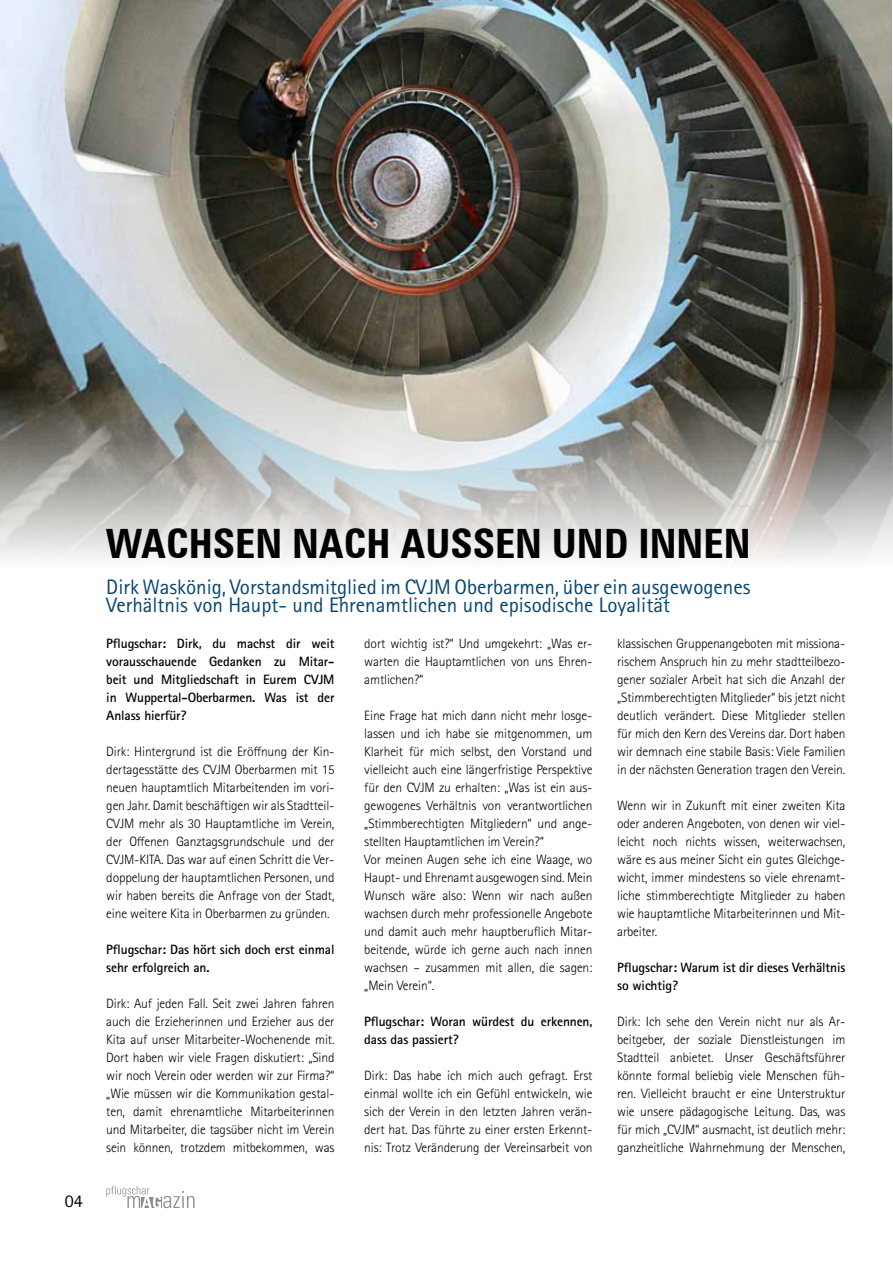
<style>
.page{position:relative;width:893px;height:1263px;background:#fff}
.page>*{position:absolute;margin:0;border:0;box-sizing:border-box;transform-origin:0 0}
.t1{font:700 condensed 40.5px "Zurich BT";color:#000}
.t2{font:21px/18px "Rotis Sans Serif Std";color:#064571}
.t3{font:18px "Rotis Sans Serif Std";color:#000}
.t4{font:300 13.5px/18px "Rotis Sans Serif Std";letter-spacing:-.01em;color:#000;text-align:justify}
.t5{font:700 13.5px/18px "Rotis Sans Serif Std";letter-spacing:-.01em;color:#000}
</style>
<div class="page">
<svg style="left:106px;top:1186px;width:89px;height:22px"></svg>
<img style="left:0;top:0;width:893px;height:559px">
<h3 class="t3" style="left:65px;top:1190px;width:19px">04</h3>
<h1 class="t1" style="left:106px;top:519px;width:646px">WACHSEN NACH AUSSEN UND INNEN</h1>
<h2 class="t2" style="left:106px;top:578px;width:646px">Dirk Waskönig, Vorstandsmitglied im CVJM Oberbarmen, über ein ausgewogenes<br>Verhältnis von Haupt- und Ehrenamtlichen und episodische Loyalität</h2>
<p class="t5" style="left:106px;top:634px;width:230px;text-align:justify">Pflugschar: Dirk, du machst dir weit vorausschauende Gedanken zu Mitar&shy;beit und Mitgliedschaft in Eurem CVJM in Wuppertal-Oberbarmen. Was ist der Anlass hierfür?</p>
<p class="t4" style="left:106px;top:743px;width:230px">Dirk: Hintergrund ist die Eröffnung der Kin&shy;dertagesstätte des CVJM Oberbarmen mit 15 neuen hauptamtlich Mitarbeitenden im vori&shy;gen Jahr. Damit beschäftigen wir als Stadtteil-CVJM mehr als 30 Hauptamtliche im Verein, der Offenen Ganztagsgrundschule und der CVJM-KITA. Das war auf einen Schritt die Ver&shy;doppelung der hauptamtlichen Personen, und wir haben bereits die Anfrage von der Stadt, eine weitere Kita in Oberbarmen zu gründen.</p>
<p class="t5" style="left:106px;top:940px;width:230px">Pflugschar: Das hört sich doch erst einmal sehr erfolgreich an.</p>
<p class="t4" style="left:106px;top:995px;width:230px">Dirk: Auf jeden Fall. Seit zwei Jahren fahren auch die Erzieherinnen und Erzieher aus der Kita auf unser Mitarbeiter-Wochenende mit.<br>Dort haben wir viele Fragen diskutiert: „Sind wir noch Verein oder werden wir zur Firma?“ „Wie müssen wir die Kommunikation gestal&shy;ten, damit ehrenamtliche Mitarbeiterinnen und Mitarbeiter, die tagsüber nicht im Verein sein können, trotzdem mitbekommen, was</p>
<p class="t4" style="left:364px;top:635px;width:230px">dort wichtig ist?“ Und umgekehrt: „Was er&shy;warten die Hauptamtlichen von uns Ehren&shy;amtlichen?“</p>
<p class="t4" style="left:364px;top:707px;width:230px;text-align:left">Eine Frage hat mich dann nicht mehr losge&shy;lassen und ich habe sie mitgenommen, um Klarheit für mich selbst, den Vorstand und vielleicht auch eine längerfristige Perspektive für den CVJM zu erhalten: „Was ist ein aus&shy;gewogenes Verhältnis von verantwortlichen „Stimmberechtigten Mitgliedern“ und ange&shy;stellten Hauptamtlichen im Verein?“<br>Vor meinen Augen sehe ich eine Waage, wo Haupt- und Ehrenamt ausgewogen sind. Mein Wunsch wäre also: Wenn wir nach außen wachsen durch mehr professionelle Angebote und damit auch mehr hauptberuflich Mitar&shy;beitende, würde ich gerne auch nach innen wachsen – zusammen mit allen, die sagen: „Mein Verein“.</p>
<p class="t5" style="left:364px;top:1012px;width:230px">Pflugschar: Woran würdest du erkennen, dass das passiert?</p>
<p class="t4" style="left:364px;top:1067px;width:230px">Dirk: Das habe ich mich auch gefragt. Erst einmal wollte ich ein Gefühl entwickeln, wie sich der Verein in den letzten Jahren verän&shy;dert hat. Das führte zu einer ersten Erkennt&shy;nis: Trotz Veränderung der Vereinsarbeit von</p>
<p class="t4" style="left:617px;top:635px;width:230px">klassischen Gruppenangeboten mit missiona&shy;rischem Anspruch hin zu mehr stadtteilbezo&shy;gener sozialer Arbeit hat sich die Anzahl der „Stimmberechtigten Mitglieder“ bis jetzt nicht deutlich verändert. Diese Mitglieder stellen für mich den Kern des Vereins dar. Dort haben wir demnach eine stabile Basis: Viele Familien in der nächsten Generation tragen den Verein.</p>
<p class="t4" style="left:617px;top:796px;width:230px">Wenn wir in Zukunft mit einer zweiten Kita oder anderen Angeboten, von denen wir viel&shy;leicht noch nichts wissen, weiterwachsen, wäre es aus meiner Sicht ein gutes Gleichge&shy;wicht, immer mindestens so viele ehrenamt&shy;liche stimmberechtigte Mitglieder zu haben wie hauptamtliche Mitarbeiterinnen und Mit&shy;arbeiter.</p>
<p class="t5" style="left:617px;top:958px;width:230px">Pflugschar: Warum ist dir dieses Verhältnis so wichtig?</p>
<p class="t4" style="left:617px;top:1012px;width:230px">Dirk: Ich sehe den Verein nicht nur als Ar&shy;beitgeber, der soziale Dienstleistungen im Stadtteil anbietet. Unser Geschäftsführer könnte formal beliebig viele Menschen füh&shy;ren. Vielleicht braucht er eine Unterstruktur wie unsere pädagogische Leitung. Das, was für mich „CVJM“ ausmacht, ist deutlich mehr: ganzheitliche Wahrnehmung der Menschen,</p>
</div>
